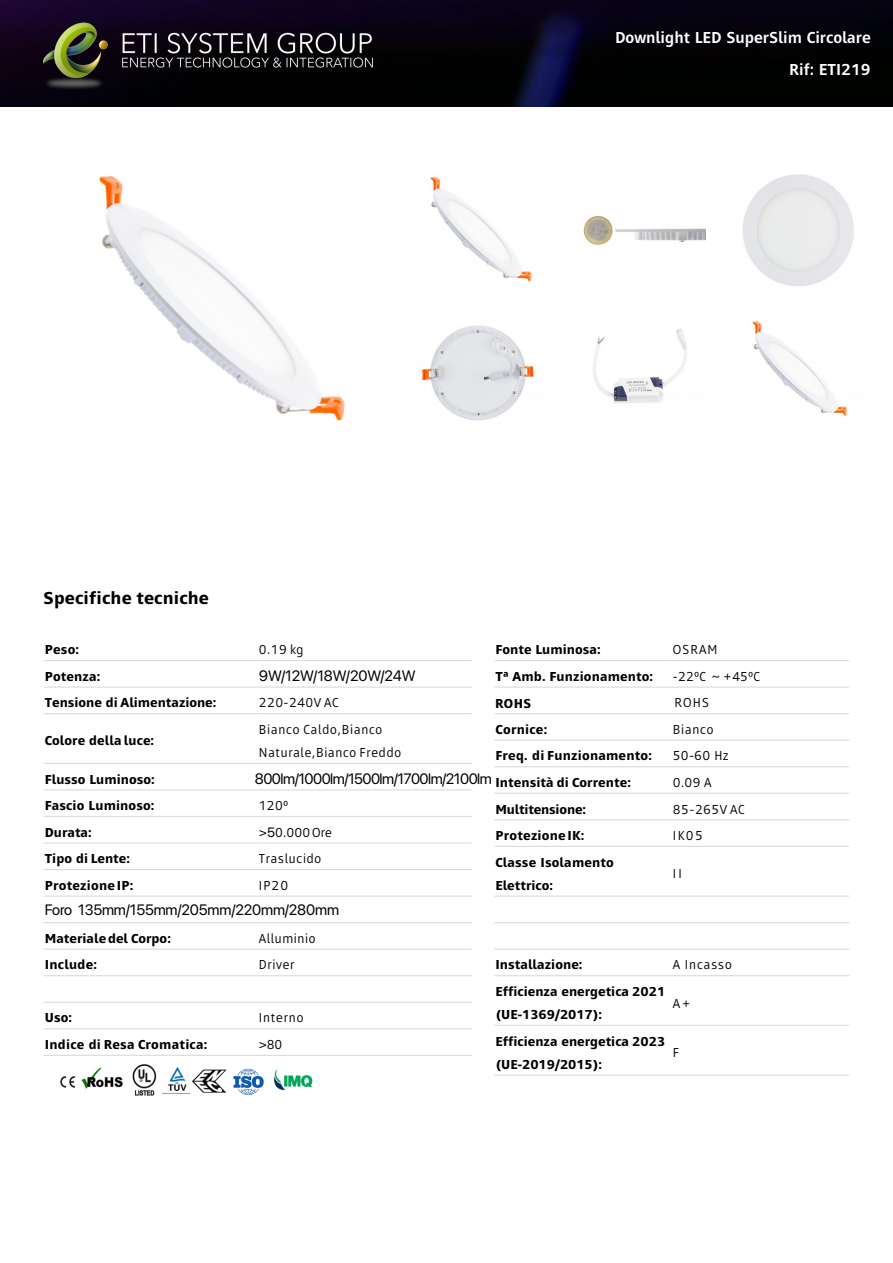
<style>
.page{position:relative;width:893px;height:1263px;background:#fff}
.page>*{position:absolute;margin:0;border:0;box-sizing:border-box;transform-origin:0 0}
.t1{font:700 18px "Mayberry";letter-spacing:.01em;color:#000}
.t2{font:600 16.5px/31.3px "Mayberry";color:#fff;text-align:right}
.t3{font:15px "font 000000002 ab 4 a 2 d 0";letter-spacing:-.01em;color:#000}
.t4{font:15px "font 000000002 ab 4 a 2 d 0";letter-spacing:-.035em;color:#000}
.t5{font:700 13.5px/23.1px "Mayberry";letter-spacing:.005em;color:#000}
.t6{font:13.5px/23.1px "Mayberry";letter-spacing:.055em;color:#000}
.t7{font:13.5px "Mayberry";letter-spacing:.01em;color:#000}
.t8{font:13.5px "Mayberry";letter-spacing:.035em;color:#000}
.t9{font:700 13.5px "Mayberry";letter-spacing:.025em;color:#000}
.t10{font:13.5px "Mayberry";letter-spacing:.08em;color:#000}
.s1{font-family:"font 000000002 ab 4 a 2 d 0"}
</style>
<div class="page">
<img style="left:1px;top:1px;width:891px;height:106px">
<img style="left:99px;top:175px;width:246px;height:246px">
<hr style="left:44px;top:660px;width:214px;height:1px;background:#dadae4">
<hr style="left:258px;top:660px;width:214px;height:1px;background:#dadae4">
<hr style="left:44px;top:686px;width:214px;height:2px;background:#dadae4">
<hr style="left:258px;top:686px;width:214px;height:2px;background:#dadae4">
<hr style="left:44px;top:713px;width:214px;height:1px;background:#dadae4">
<hr style="left:258px;top:713px;width:214px;height:1px;background:#dadae4">
<hr style="left:44px;top:763px;width:214px;height:1px;background:#dadae4">
<hr style="left:258px;top:763px;width:214px;height:1px;background:#dadae4">
<hr style="left:44px;top:789px;width:214px;height:1px;background:#dadae4">
<hr style="left:258px;top:789px;width:214px;height:1px;background:#dadae4">
<hr style="left:44px;top:816px;width:214px;height:1px;background:#dadae4">
<hr style="left:258px;top:816px;width:214px;height:1px;background:#dadae4">
<hr style="left:44px;top:842px;width:214px;height:1px;background:#dadae4">
<hr style="left:258px;top:842px;width:214px;height:1px;background:#dadae4">
<hr style="left:44px;top:869px;width:214px;height:1px;background:#dadae4">
<hr style="left:258px;top:869px;width:214px;height:1px;background:#dadae4">
<hr style="left:44px;top:895px;width:214px;height:2px;background:#dadae4">
<hr style="left:258px;top:895px;width:214px;height:2px;background:#dadae4">
<hr style="left:44px;top:922px;width:214px;height:1px;background:#dadae4">
<hr style="left:258px;top:922px;width:214px;height:1px;background:#dadae4">
<hr style="left:44px;top:948px;width:214px;height:2px;background:#dadae4">
<hr style="left:258px;top:948px;width:214px;height:2px;background:#dadae4">
<hr style="left:44px;top:975px;width:214px;height:1px;background:#dadae4">
<hr style="left:258px;top:975px;width:214px;height:1px;background:#dadae4">
<hr style="left:44px;top:1002px;width:214px;height:1px;background:#dadae4">
<hr style="left:258px;top:1002px;width:214px;height:1px;background:#dadae4">
<hr style="left:44px;top:1028px;width:214px;height:1px;background:#dadae4">
<hr style="left:44px;top:1055px;width:214px;height:1px;background:#dadae4">
<hr style="left:258px;top:1028px;width:214px;height:1px;background:#dadae4">
<hr style="left:258px;top:1055px;width:214px;height:1px;background:#dadae4">
<hr style="left:494px;top:660px;width:178px;height:1px;background:#dadae4">
<hr style="left:672px;top:660px;width:177px;height:1px;background:#dadae4">
<hr style="left:494px;top:686px;width:178px;height:2px;background:#dadae4">
<hr style="left:672px;top:686px;width:177px;height:2px;background:#dadae4">
<hr style="left:494px;top:713px;width:178px;height:1px;background:#dadae4">
<hr style="left:672px;top:713px;width:177px;height:1px;background:#dadae4">
<hr style="left:494px;top:740px;width:178px;height:1px;background:#dadae4">
<hr style="left:672px;top:740px;width:177px;height:1px;background:#dadae4">
<hr style="left:494px;top:766px;width:178px;height:1px;background:#dadae4">
<hr style="left:672px;top:766px;width:177px;height:1px;background:#dadae4">
<hr style="left:494px;top:793px;width:178px;height:1px;background:#dadae4">
<hr style="left:672px;top:793px;width:177px;height:1px;background:#dadae4">
<hr style="left:494px;top:819px;width:178px;height:1px;background:#dadae4">
<hr style="left:672px;top:819px;width:177px;height:1px;background:#dadae4">
<hr style="left:494px;top:846px;width:178px;height:1px;background:#dadae4">
<hr style="left:672px;top:846px;width:177px;height:1px;background:#dadae4">
<hr style="left:494px;top:895px;width:178px;height:2px;background:#dadae4">
<hr style="left:672px;top:895px;width:177px;height:2px;background:#dadae4">
<hr style="left:494px;top:922px;width:178px;height:1px;background:#dadae4">
<hr style="left:672px;top:922px;width:177px;height:1px;background:#dadae4">
<hr style="left:494px;top:948px;width:178px;height:2px;background:#dadae4">
<hr style="left:672px;top:948px;width:177px;height:2px;background:#dadae4">
<hr style="left:494px;top:975px;width:178px;height:1px;background:#dadae4">
<hr style="left:672px;top:975px;width:177px;height:1px;background:#dadae4">
<hr style="left:494px;top:1025px;width:178px;height:1px;background:#dadae4">
<hr style="left:672px;top:1025px;width:177px;height:1px;background:#dadae4">
<hr style="left:494px;top:1074px;width:178px;height:2px;background:#dadae4">
<hr style="left:672px;top:1074px;width:177px;height:2px;background:#dadae4">
<img style="left:430px;top:177px;width:103px;height:105px">
<img style="left:583px;top:215px;width:122px;height:30px">
<img style="left:742px;top:174px;width:112px;height:112px">
<img style="left:421px;top:325px;width:113px;height:96px">
<img style="left:593px;top:329px;width:94px;height:74px">
<img style="left:752px;top:321px;width:96px;height:95px">
<img style="left:60px;top:1064px;width:253px;height:32px">
<img style="left:34px;top:11px;width:350px;height:85px">
<p class="t2" style="left:615px;top:23px;width:257px">Downlight LED SuperSlim Circolare<br>Rif: ETI219</p>
<h1 class="t1" style="left:44px;top:588px;width:167px">Specifiche tecniche</h1>
<p class="t5" style="left:45px;top:638px;width:36px">Peso:</p>
<p class="t6" style="left:259px;top:638px;width:46px">0.19 kg</p>
<p class="t5" style="left:45px;top:665px;width:57px">Potenza:</p>
<p class="t3" style="left:259px;top:667px;width:158px">9W/12W/18W/20W/24W</p>
<p class="t5" style="left:45px;top:691px;width:173px">Tensione di Alimentazione:</p>
<p class="t8" style="left:259px;top:696px;width:81px">220-240V AC</p>
<p class="t5" style="left:45px;top:730px;width:111px">Colore della luce:</p>
<p class="t6" style="left:259px;top:718px;width:144px">Bianco Caldo,Bianco<br>Naturale,Bianco Freddo</p>
<p class="t5" style="left:45px;top:768px;width:112px">Flusso Luminoso:</p>
<p class="t4" style="left:255px;top:770px;width:238px">800lm/1000lm/1500lm/1700lm/2100lm</p>
<p class="t5" style="left:45px;top:794px;width:111px">Fascio Luminoso:</p>
<p class="t6" style="left:259px;top:794px;width:31px">120º</p>
<p class="t5" style="left:45px;top:821px;width:49px">Durata:</p>
<p class="t6" style="left:259px;top:821px;width:74px"><span class="s1">&gt;5</span>0.000 Ore</p>
<p class="t5" style="left:45px;top:847px;width:87px">Tipo di Lente:</p>
<p class="t6" style="left:259px;top:847px;width:64px">Traslucido</p>
<p class="t5" style="left:45px;top:874px;width:90px">Protezione IP:</p>
<p class="t6" style="left:259px;top:874px;width:31px">IP20</p>
<p class="t5" style="left:495px;top:638px;width:107px">Fonte Luminosa:</p>
<p class="t6" style="left:673px;top:638px;width:46px">OSRAM</p>
<p class="t5" style="left:495px;top:665px;width:159px">Tª Amb. Funzionamento:</p>
<p class="t7" style="left:673px;top:669px;width:89px">-22ºC ~ +45ºC</p>
<p class="t5" style="left:495px;top:693px;width:38px">ROHS</p>
<p class="t6" style="left:674px;top:691px;width:36px">ROHS</p>
<p class="t9" style="left:495px;top:722px;width:53px">Cornice:</p>
<p class="t6" style="left:673px;top:718px;width:42px">Bianco</p>
<p class="t5" style="left:495px;top:745px;width:158px">Freq. di Funzionamento:</p>
<p class="t6" style="left:673px;top:745px;width:57px">50-60 Hz</p>
<p class="t5" style="left:495px;top:771px;width:137px">Intensità di Corrente:</p>
<p class="t6" style="left:673px;top:771px;width:40px">0.09 A</p>
<p class="t5" style="left:495px;top:798px;width:92px">Multitensione:</p>
<p class="t6" style="left:673px;top:798px;width:73px">85-265V AC</p>
<p class="t5" style="left:495px;top:824px;width:90px">Protezione IK:</p>
<p class="t6" style="left:673px;top:824px;width:31px">IK05</p>
<p class="t5" style="left:495px;top:851px;width:120px">Classe Isolamento<br>Elettrico:</p>
<p class="t6" style="left:673px;top:862px;width:10px">II</p>
<p class="t3" style="left:45px;top:901px;width:296px">Foro 135mm/155mm/205mm/220mm/280mm</p>
<p class="t5" style="left:45px;top:927px;width:128px">Materiale del Corpo:</p>
<p class="t6" style="left:259px;top:927px;width:58px">Alluminio</p>
<p class="t5" style="left:45px;top:953px;width:54px">Include:</p>
<p class="t6" style="left:259px;top:954px;width:37px">Driver</p>
<p class="t5" style="left:45px;top:1007px;width:29px">Uso:</p>
<p class="t6" style="left:259px;top:1007px;width:46px">Interno</p>
<p class="t5" style="left:45px;top:1033px;width:164px">Indice di Resa Cromatica:</p>
<p class="t6" style="left:259px;top:1033px;width:25px"><span class="s1">&gt;</span>80</p>
<p class="t5" style="left:495px;top:953px;width:89px">Installazione:</p>
<p class="t10" style="left:673px;top:958px;width:60px">A Incasso</p>
<p class="t5" style="left:495px;top:980px;width:171px">Efficienza energetica 2021 (UE-1369/2017):</p>
<p class="t6" style="left:673px;top:992px;width:20px">A+</p>
<p class="t5" style="left:495px;top:1030px;width:171px">Efficienza energetica 2023 (UE-2019/2015):</p>
<p class="t6" style="left:673px;top:1041px;width:8px">F</p>
</div>
